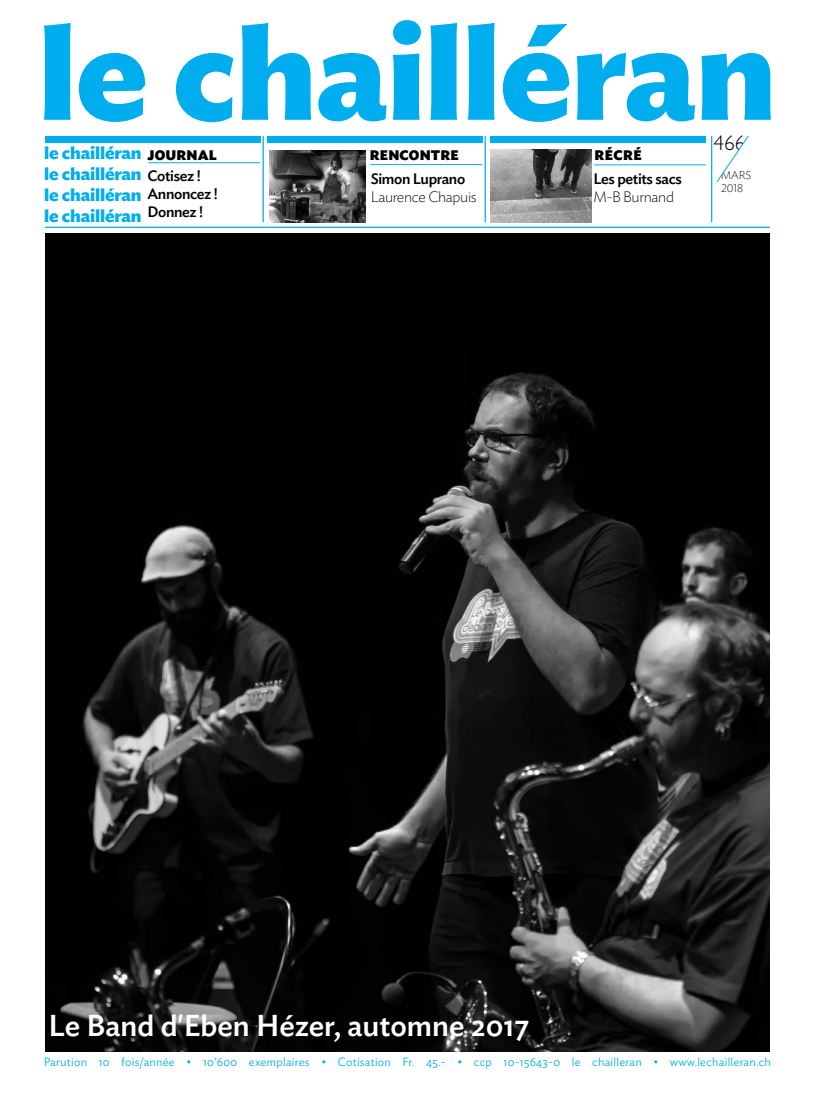
<style>
.page{position:relative;width:815px;height:1099px;background:#fff}
.page>*{position:absolute;margin:0;border:0;box-sizing:border-box;transform-origin:0 0}
.t1{font:700 132.5px "Ideal Sans";letter-spacing:-.01em;color:#00aeef}
.t2{font:500 30px "Ideal Sans";color:#fff}
.t3{font:300 21.25px "Gill Sans Std";color:#000}
.t4{font:700 17.5px/21px "Ideal Sans";letter-spacing:-.01em;color:#00aeef;text-align:justify}
.t5{font:500 15px/18px "Ideal Sans";letter-spacing:-.025em;color:#000}
.t6{font:200 15px "Ideal Sans";letter-spacing:-.025em;color:#000}
.t7{font:900 13.75px "Ideal Sans";letter-spacing:.01em;color:#000}
.t8{font:300 11.88px "Ideal Sans";letter-spacing:.02em;color:#00aeef}
.t9{font:200 11.25px/13.5px "Ideal Sans";letter-spacing:-.01em;color:#000}
</style>
<div class="page">
<div style="left:45px;top:136px;width:215px;height:6px;background:#00aeef"></div>
<div style="left:491px;top:136px;width:215px;height:6px;background:#00aeef"></div>
<hr style="left:263px;top:136px;width:1px;height:86px;background:#00aeef">
<hr style="left:485px;top:136px;width:1px;height:86px;background:#00aeef">
<hr style="left:711px;top:136px;width:1px;height:86px;background:#00aeef">
<hr style="left:45px;top:227px;width:725px;height:1px;background:#00aeef">
<hr style="left:148px;top:162px;width:112px;height:1px;background:#00aeef">
<hr style="left:594px;top:164px;width:112px;height:1px;background:#00aeef">
<svg style="left:712px;top:135px;width:37px;height:48px"></svg>
<img style="left:269px;top:150px;width:97px;height:73px">
<div style="left:267px;top:136px;width:215px;height:6px;background:#00aeef"></div>
<img style="left:45px;top:234px;width:725px;height:817px">
<hr style="left:370px;top:164px;width:112px;height:1px;background:#00aeef">
<img style="left:491px;top:150px;width:100px;height:72px">
<h1 class="t1" style="left:38px;top:-33px;width:740px">le chailléran</h1>
<h3 class="t4" style="left:44px;top:141px;width:99px">le chailléran</h3>
<p class="t7" style="left:370px;top:144px;width:90px">RENCONTRE</p>
<h3 class="t4" style="left:44px;top:162px;width:99px">le chailléran le chailléran le chailléran</h3>
<p class="t7" style="left:148px;top:144px;width:71px">JOURNAL</p>
<p class="t5" style="left:148px;top:166px;width:72px">Cotisez !<br>Annoncez !<br>Donnez !</p>
<p class="t5" style="left:371px;top:169px;width:96px">Simon Luprano</p>
<p class="t6" style="left:371px;top:185px;width:108px">Laurence Chapuis</p>
<p class="t7" style="left:594px;top:144px;width:49px">RÉCRÉ</p>
<p class="t5" style="left:594px;top:168px;width:90px">Les petits sacs</p>
<p class="t6" style="left:594px;top:185px;width:82px">M-B Burnand</p>
<h3 class="t3" style="left:714px;top:131px;width:33px">466</h3>
<p class="t9" style="left:721px;top:167px;width:32px">MARS<br>2018</p>
<h2 class="t2" style="left:49px;top:1002px;width:482px">Le Band d'Eben Hézer, automne 2017</h2>
<p class="t8" style="left:44px;top:1052px;width:729px">Parution 10 fois/année • 10’600 exemplaires • Cotisation Fr. 45.- • ccp 10-15643-0 le chailleran • www.lechailleran.ch</p>
</div>
